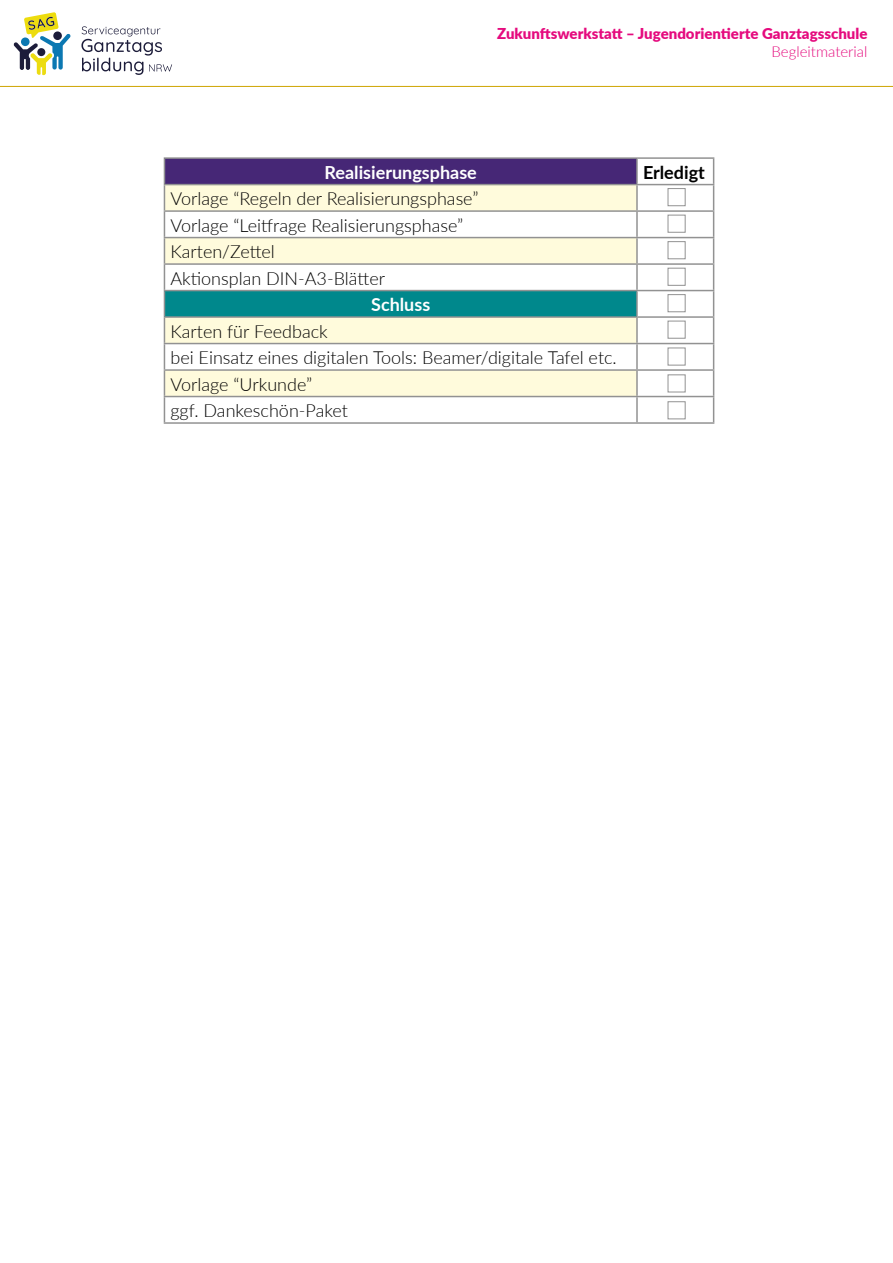
<style>
.page{position:relative;width:893px;height:1263px;background:#fff}
.page>*{position:absolute;margin:0;border:0;box-sizing:border-box;transform-origin:0 0}
.t1{font:300 18px/26.5px "Lato";color:#000}
.t2{font:700 18px "Lato";color:#fff}
.t3{font:700 18px "Lato";color:#000}
.t4{font:900 15px "Lato";color:#e50b7e}
.t5{font:300 15px "Lato";color:#e50b7e}
</style>
<div class="page">
<div style="left:164px;top:158px;width:473px;height:27px;background:#462776"></div>
<svg style="left:165px;top:185px;width:471px;height:211px;fill:#fffbdc"></svg>
<div style="left:164px;top:291px;width:473px;height:26px;background:#00888c"></div>
<hr style="left:164px;top:157px;width:473px;height:2px;background:#929292">
<hr style="left:637px;top:157px;width:77px;height:2px;background:#929292">
<hr style="left:636px;top:159px;width:2px;height:25px;background:#929292">
<hr style="left:637px;top:184px;width:77px;height:1px;background:#929292">
<hr style="left:637px;top:210px;width:77px;height:2px;background:#929292">
<hr style="left:636px;top:212px;width:2px;height:25px;background:#929292">
<hr style="left:637px;top:237px;width:77px;height:1px;background:#929292">
<hr style="left:637px;top:263px;width:77px;height:2px;background:#929292">
<hr style="left:636px;top:265px;width:2px;height:25px;background:#929292">
<hr style="left:164px;top:290px;width:473px;height:1px;background:#929292">
<hr style="left:637px;top:290px;width:77px;height:1px;background:#929292">
<hr style="left:636px;top:291px;width:2px;height:25px;background:#929292">
<hr style="left:637px;top:316px;width:77px;height:2px;background:#929292">
<hr style="left:637px;top:343px;width:77px;height:1px;background:#929292">
<hr style="left:636px;top:344px;width:2px;height:25px;background:#929292">
<hr style="left:637px;top:369px;width:77px;height:2px;background:#929292">
<hr style="left:637px;top:396px;width:77px;height:1px;background:#929292">
<hr style="left:636px;top:397px;width:2px;height:25px;background:#929292">
<svg style="left:713px;top:159px;width:1px;height:263px"></svg>
<hr style="left:164px;top:422px;width:473px;height:2px;background:#929292">
<hr style="left:637px;top:422px;width:77px;height:2px;background:#929292">
<hr style="left:164px;top:184px;width:473px;height:1px;background:#929292">
<hr style="left:636px;top:185px;width:2px;height:25px;background:#929292">
<hr style="left:164px;top:210px;width:473px;height:2px;background:#929292">
<hr style="left:164px;top:237px;width:473px;height:1px;background:#929292">
<hr style="left:636px;top:238px;width:2px;height:25px;background:#929292">
<hr style="left:164px;top:263px;width:473px;height:2px;background:#929292">
<hr style="left:164px;top:316px;width:473px;height:2px;background:#929292">
<hr style="left:636px;top:318px;width:2px;height:25px;background:#929292">
<hr style="left:164px;top:343px;width:473px;height:1px;background:#929292">
<hr style="left:164px;top:369px;width:473px;height:2px;background:#929292">
<svg style="left:164px;top:159px;width:1px;height:263px"></svg>
<hr style="left:636px;top:371px;width:2px;height:25px;background:#929292">
<hr style="left:164px;top:396px;width:473px;height:1px;background:#929292">
<hr style="left:0;top:86px;width:893px;height:1px;background:#cea400">
<svg style="left:14px;top:12px;width:57px;height:63px"></svg>
<svg style="left:81px;top:26px;width:91px;height:49px"></svg>
<div style="left:668px;top:188px;width:18px;height:18px;border:1px solid #929292"></div>
<div style="left:668px;top:215px;width:18px;height:18px;border:1px solid #929292"></div>
<div style="left:668px;top:241px;width:18px;height:18px;border:1px solid #929292"></div>
<div style="left:668px;top:268px;width:18px;height:18px;border:1px solid #929292"></div>
<div style="left:668px;top:294px;width:18px;height:18px;border:1px solid #929292"></div>
<div style="left:668px;top:321px;width:18px;height:18px;border:1px solid #929292"></div>
<div style="left:668px;top:348px;width:18px;height:17px;border:1px solid #929292"></div>
<div style="left:668px;top:374px;width:18px;height:18px;border:1px solid #929292"></div>
<div style="left:668px;top:401px;width:18px;height:18px;border:1px solid #929292"></div>
<p class="t4" style="left:497px;top:22px;width:372px">Zukunftswerkstatt – Jugendorientierte Ganztagsschule</p>
<p class="t5" style="left:772px;top:41px;width:97px">Begleitmaterial</p>
<p class="t2" style="left:325px;top:159px;width:154px">Realisierungsphase</p>
<p class="t3" style="left:643px;top:159px;width:63px">Erledigt</p>
<p class="t1" style="left:170px;top:185px;width:310px">Vorlage “Regeln der Realisierungsphase”<br>Vorlage “Leitfrage Realisierungsphase”<br>Karten/Zettel<br>Aktionsplan DIN-A3-Blätter</p>
<p class="t2" style="left:371px;top:291px;width:61px">Schluss</p>
<p class="t1" style="left:170px;top:317px;width:448px">Karten für Feedback<br>bei Einsatz eines digitalen Tools: Beamer/digitale Tafel etc.<br>Vorlage “Urkunde”<br>ggf. Dankeschön-Paket</p>
</div>
